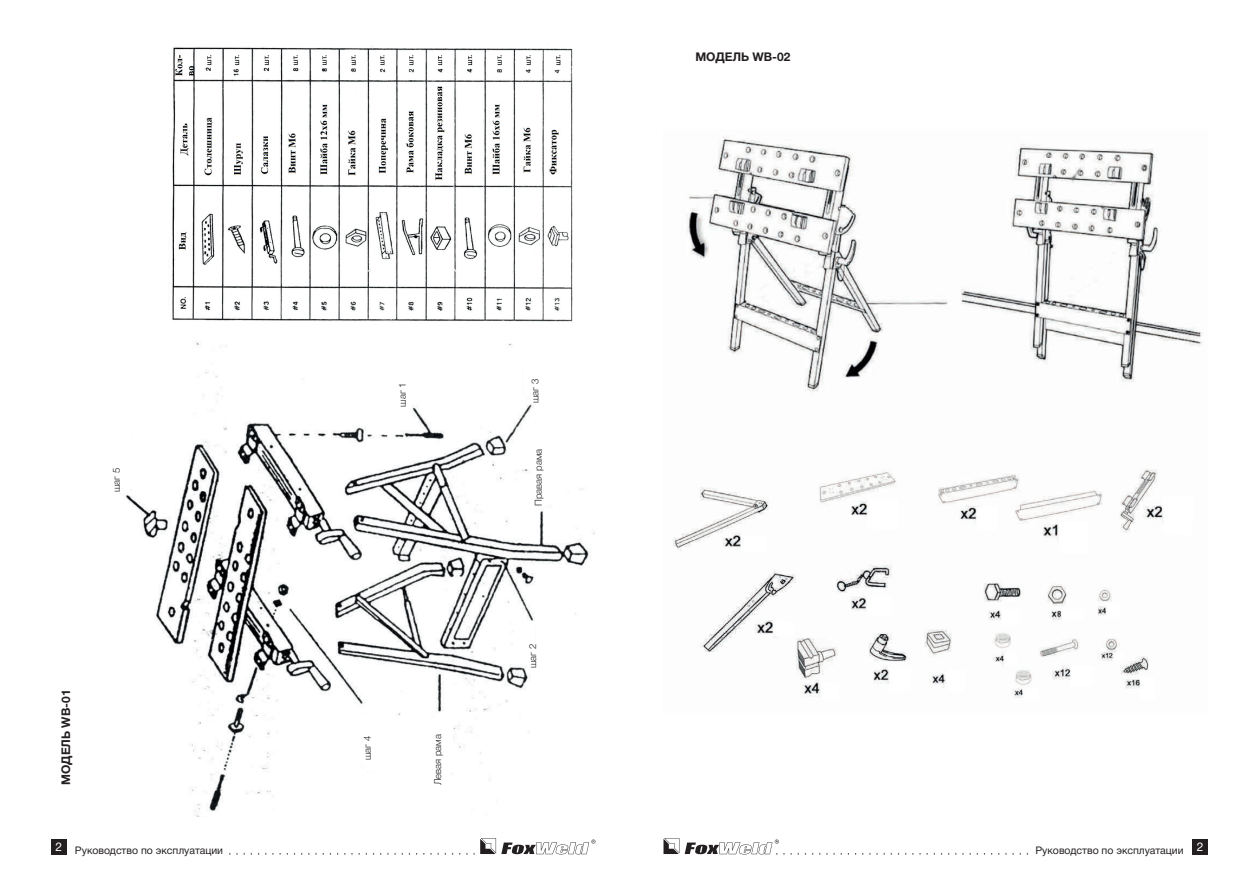
<style>
.page{position:relative;width:1259px;height:893px;background:#fff}
.page>*{position:absolute;margin:0;border:0;box-sizing:border-box;transform-origin:0 0}
.t1{font:700 12px "Helvetica Neue Cyr";color:#231f20}
.t2{font:12px "Helvetica Neue Cyr";color:#fff}
.t3{font:10.5px "Helvetica Neue Cyr";color:#231f20}
.t4{font:300 9.6px "Helvetica Neue Cyr";color:#231f20}
</style>
<div class="page">
<svg style="left:229px;top:838px;width:366px;height:16px"></svg>
<svg style="left:663px;top:838px;width:365px;height:16px"></svg>
<div style="left:51px;top:839px;width:16px;height:15px;background:#231f20"></div>
<div style="left:1192px;top:839px;width:16px;height:15px;background:#231f20"></div>
<img style="left:673px;top:136px;width:530px;height:562px">
<img style="left:126px;top:342px;width:469px;height:474px">
<img style="left:172px;top:46px;width:401px;height:276px">
<p class="t4" style="left:111px;top:492px;width:26px;rotate:-90deg">шаг 5</p>
<p class="t1" style="left:59px;top:784px;width:97px;rotate:-90deg">МОДЕЛЬ WB-01</p>
<p class="t4" style="left:397px;top:407px;width:26px;rotate:-90deg">шаг 1</p>
<p class="t4" style="left:362px;top:760px;width:26px;rotate:-90deg">шаг 4</p>
<p class="t4" style="left:432px;top:785px;width:53px;rotate:-90deg">Левая рама</p>
<p class="t4" style="left:530px;top:403px;width:26px;rotate:-90deg">шаг 3</p>
<p class="t4" style="left:533px;top:506px;width:58px;rotate:-90deg">Правая рама</p>
<p class="t4" style="left:527px;top:668px;width:26px;rotate:-90deg">шаг 2</p>
<p class="t1" style="left:695px;top:50px;width:97px">МОДЕЛЬ WB-02</p>
<p class="t2" style="left:55px;top:840px;width:8px">2</p>
<p class="t2" style="left:1196px;top:840px;width:8px">2</p>
<p class="t3" style="left:75px;top:845px;width:150px">Руководство по эксплуатации</p>
<p class="t3" style="left:1035px;top:845px;width:150px">Руководство по эксплуатации</p>
</div>
